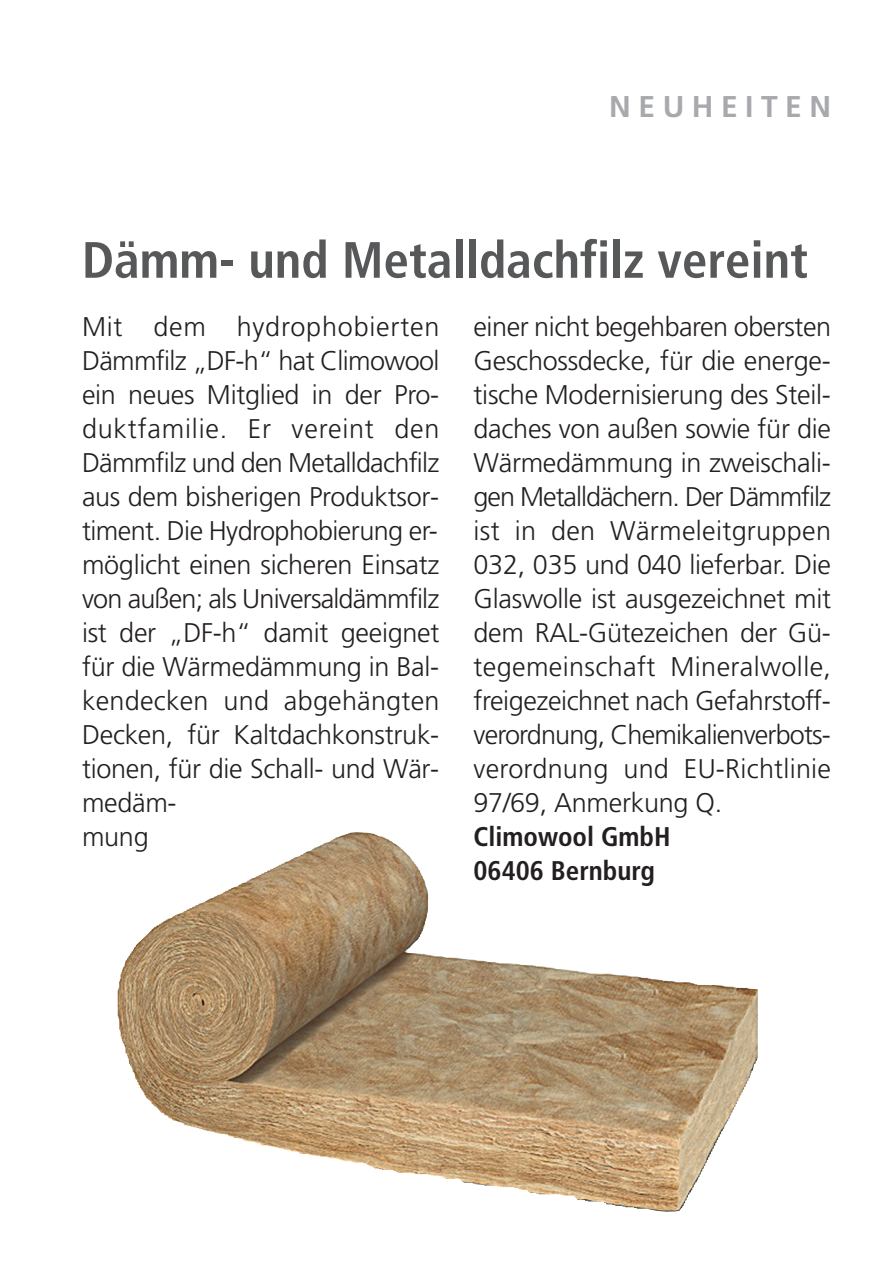
<style>
.page{position:relative;width:895px;height:1282px;background:#fff}
.page>*{position:absolute;margin:0;border:0;box-sizing:border-box;transform-origin:0 0}
.t1{font:700 condensed 51px "Frutiger";color:#57585a}
.t2{font:700 30px "Frutiger";letter-spacing:.25em;color:#a8a9ad}
.t3{font:300 27px/33.9px "Frutiger";letter-spacing:-.01em;color:#231f20}
.t4{font:700 condensed 27px/33.9px "Frutiger";color:#231f20}
</style>
<div class="page">
<img style="left:118px;top:911px;width:639px;height:301px">
<p class="t2" style="left:609px;top:95px;width:223px">NEUHEITEN</p>
<h1 class="t1" style="left:82px;top:239px;width:727px">Dämm- und Metalldachfilz vereint</h1>
<p class="t3" style="left:82px;top:311px;width:359px">Mit dem hydrophobierten<br>Dämmfilz „DF-h“ hat Climowool ein neues Mitglied in der Pro&shy;duktfamilie. Er vereint den<br>Dämmfilz und den Metalldachfilz aus dem bisherigen Produktsor&shy;timent. Die Hydrophobierung er&shy;möglicht einen sicheren Einsatz von außen; als Universaldämmfilz ist der „DF-h“ damit geeignet für die Wärmedämmung in Bal&shy;kendecken und abgehängten<br>Decken, für Kaltdachkonstruk&shy;tionen, für die Schall- und Wär&shy;medäm-<br>mung</p>
<p class="t3" style="left:473px;top:311px;width:359px;text-align:justify">einer nicht begehbaren obersten Geschossdecke, für die energe&shy;tische Modernisierung des Steil&shy;daches von außen sowie für die Wärmedämmung in zweischali&shy;gen Metalldächern. Der Dämmfilz ist in den Wärmeleitgruppen 032, 035 und 040 lieferbar. Die Glaswolle ist ausgezeichnet mit dem RAL-Gütezeichen der Gü&shy;tegemeinschaft Mineralwolle, freigezeichnet nach Gefahrstoff&shy;verordnung, Chemikalienverbots&shy;verordnung und EU-Richtlinie 97/69, Anmerkung Q.</p>
<p class="t4" style="left:473px;top:821px;width:198px">Climowool GmbH<br>06406 Bernburg</p>
</div>
